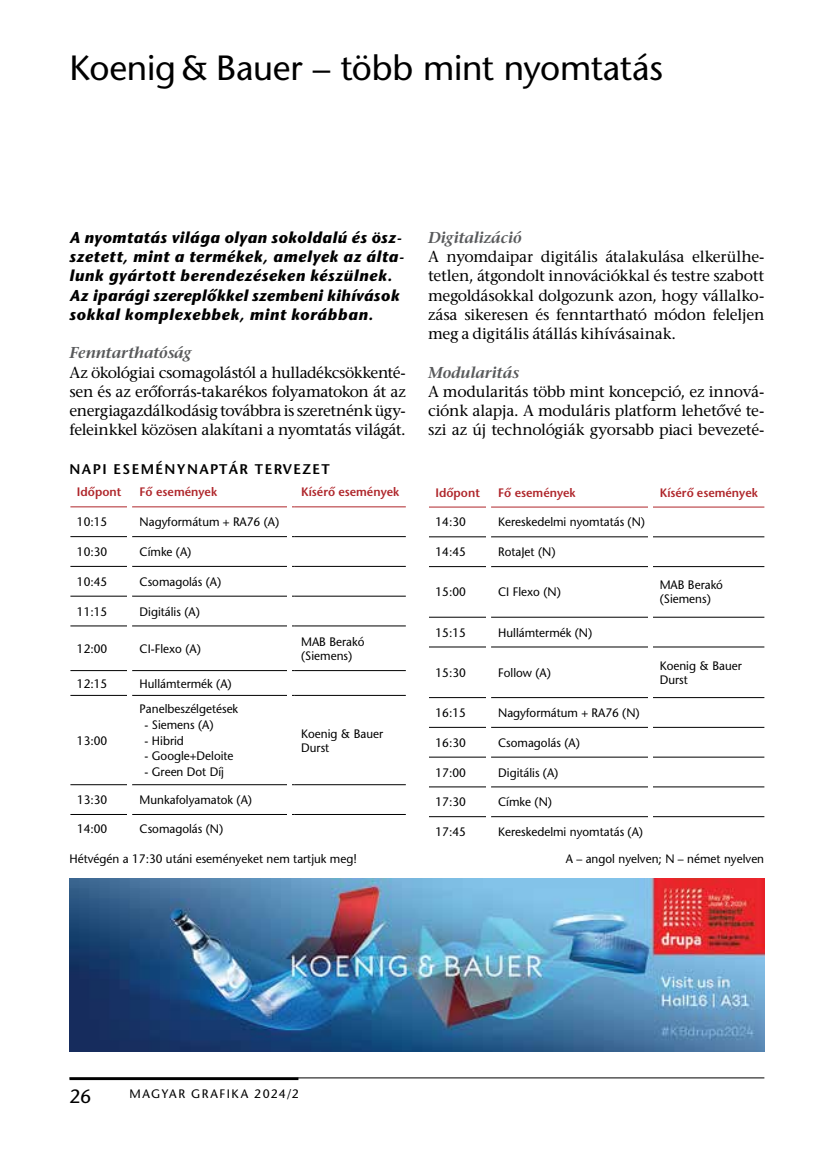
<style>
.page{position:relative;width:819px;height:1166px;background:#fff}
.page>*{position:absolute;margin:0;border:0;box-sizing:border-box;transform-origin:0 0}
.t1{font:35px "ITC Stone Sans";letter-spacing:-.01em;color:#000}
.t2{font:19.25px "ITC Stone Sans";color:#000}
.t3{font:15.75px/19.2px "ITC Stone Serif";letter-spacing:-.015em;color:#000;text-align:justify}
.t4{font:italic 700 15.75px/19.2px "ITC Stone Sans";letter-spacing:.035em;color:#000}
.t5{font:italic 600 15.75px "ITC Stone Serif";letter-spacing:-.015em;color:#58595b}
.t6{font:600 14px "ITC Stone Sans";letter-spacing:.1em;color:#000}
.t7{font:12.25px/14px "ITC Stone Sans";color:#000;scale:.96 1}
.t8{font:600 12.25px "ITC Stone Sans";color:#af262b;scale:.96 1}
.t9{font:12.25px "ITC Stone Sans";letter-spacing:.12em;color:#000}
</style>
<div class="page">
<hr style="left:69px;top:1077px;width:695px;height:1px;background:#000">
<hr style="left:69px;top:1077px;width:229px;height:3px;background:#000">
<img style="left:70px;top:879px;width:694px;height:173px">
<hr style="left:70px;top:536px;width:63px;height:1px;background:#000">
<hr style="left:133px;top:536px;width:161px;height:1px;background:#000">
<hr style="left:294px;top:536px;width:112px;height:1px;background:#000">
<hr style="left:70px;top:566px;width:63px;height:1px;background:#000">
<hr style="left:133px;top:566px;width:161px;height:1px;background:#000">
<hr style="left:294px;top:566px;width:112px;height:1px;background:#000">
<hr style="left:70px;top:596px;width:63px;height:1px;background:#000">
<hr style="left:133px;top:596px;width:161px;height:1px;background:#000">
<hr style="left:294px;top:596px;width:112px;height:1px;background:#000">
<hr style="left:70px;top:626px;width:63px;height:1px;background:#000">
<hr style="left:133px;top:626px;width:161px;height:1px;background:#000">
<hr style="left:294px;top:626px;width:112px;height:1px;background:#000">
<hr style="left:70px;top:670px;width:63px;height:1px;background:#000">
<hr style="left:133px;top:670px;width:161px;height:1px;background:#000">
<hr style="left:294px;top:670px;width:112px;height:1px;background:#000">
<hr style="left:70px;top:695px;width:63px;height:1px;background:#000">
<hr style="left:133px;top:695px;width:161px;height:1px;background:#000">
<hr style="left:294px;top:695px;width:112px;height:1px;background:#000">
<hr style="left:70px;top:784px;width:63px;height:1px;background:#000">
<hr style="left:133px;top:784px;width:161px;height:1px;background:#000">
<hr style="left:294px;top:784px;width:112px;height:1px;background:#000">
<hr style="left:70px;top:814px;width:63px;height:1px;background:#000">
<hr style="left:133px;top:814px;width:161px;height:1px;background:#000">
<hr style="left:294px;top:814px;width:112px;height:1px;background:#000">
<hr style="left:70px;top:506px;width:63px;height:1px;background:#af262b">
<hr style="left:133px;top:506px;width:161px;height:1px;background:#af262b">
<hr style="left:294px;top:506px;width:112px;height:1px;background:#af262b">
<hr style="left:429px;top:536px;width:62px;height:1px;background:#000">
<hr style="left:491px;top:536px;width:161px;height:1px;background:#000">
<hr style="left:652px;top:536px;width:112px;height:1px;background:#000">
<hr style="left:429px;top:566px;width:62px;height:1px;background:#000">
<hr style="left:491px;top:566px;width:161px;height:1px;background:#000">
<hr style="left:652px;top:566px;width:112px;height:1px;background:#000">
<hr style="left:429px;top:617px;width:62px;height:1px;background:#000">
<hr style="left:491px;top:617px;width:161px;height:1px;background:#000">
<hr style="left:652px;top:617px;width:112px;height:1px;background:#000">
<hr style="left:429px;top:647px;width:62px;height:1px;background:#000">
<hr style="left:491px;top:647px;width:161px;height:1px;background:#000">
<hr style="left:652px;top:647px;width:112px;height:1px;background:#000">
<hr style="left:429px;top:697px;width:62px;height:1px;background:#000">
<hr style="left:491px;top:697px;width:161px;height:1px;background:#000">
<hr style="left:652px;top:697px;width:112px;height:1px;background:#000">
<hr style="left:429px;top:727px;width:62px;height:1px;background:#000">
<hr style="left:491px;top:727px;width:161px;height:1px;background:#000">
<hr style="left:652px;top:727px;width:112px;height:1px;background:#000">
<hr style="left:429px;top:757px;width:62px;height:1px;background:#000">
<hr style="left:491px;top:757px;width:161px;height:1px;background:#000">
<hr style="left:652px;top:757px;width:112px;height:1px;background:#000">
<hr style="left:429px;top:786px;width:62px;height:1px;background:#000">
<hr style="left:491px;top:786px;width:161px;height:1px;background:#000">
<hr style="left:652px;top:786px;width:112px;height:1px;background:#000">
<hr style="left:429px;top:816px;width:62px;height:1px;background:#000">
<hr style="left:491px;top:816px;width:161px;height:1px;background:#000">
<hr style="left:652px;top:816px;width:112px;height:1px;background:#000">
<hr style="left:429px;top:507px;width:62px;height:1px;background:#af262b">
<hr style="left:491px;top:507px;width:161px;height:1px;background:#af262b">
<hr style="left:652px;top:507px;width:112px;height:1px;background:#af262b">
<hr style="left:127px;top:502px;width:4px;height:332px;background:#fff">
<hr style="left:287px;top:502px;width:4px;height:332px;background:#fff">
<div style="left:486px;top:502px;width:5px;height:332px;background:#fff"></div>
<hr style="left:648px;top:502px;width:4px;height:332px;background:#fff">
<h1 class="t1" style="left:69px;top:49px;width:595px">Koenig &amp; Bauer – több mint nyomtatás</h1>
<p class="t4" style="left:69px;top:230px;width:336px">A nyomtatás világa olyan sokoldalú és ös - szetett, mint a termékek, amelyek az álta&shy;lunk gyártott berendezéseken készülnek.<br>Az iparági szereplőkkel szembeni kihívások sokkal komplexebbek, mint korábban.</p>
<p class="t5" style="left:69px;top:344px;width:123px">Fenntarthatóság</p>
<p class="t3" style="left:69px;top:365px;width:338px">Az ökológiai csomagolástól a hulladékcsökkenté&shy;sen és az erőforrás-takarékos folyamatokon át az energiagazdálkodásig továbbra is szeretnénk ügy&shy;feleinkkel közösen alakítani a nyomtatás világát.</p>
<p class="t6" style="left:70px;top:461px;width:262px">NAPI ESEMÉNYNAPTÁR TERVEZET</p>
<p class="t8" style="left:77px;top:486px;width:48px">Időpont</p>
<p class="t8" style="left:140px;top:486px;width:82px">Fő események</p>
<p class="t8" style="left:301px;top:486px;width:104px">Kísérő események</p>
<p class="t7" style="left:77px;top:517px;width:33px">10:15</p>
<p class="t7" style="left:140px;top:517px;width:147px">Nagyformátum + RA76 (A)</p>
<p class="t7" style="left:77px;top:546px;width:33px">10:30</p>
<p class="t7" style="left:140px;top:546px;width:55px">Címke (A)</p>
<p class="t7" style="left:77px;top:576px;width:33px">10:45</p>
<p class="t7" style="left:140px;top:576px;width:86px">Csomagolás (A)</p>
<p class="t7" style="left:77px;top:606px;width:33px">11:15</p>
<p class="t7" style="left:140px;top:606px;width:64px">Digitális (A)</p>
<p class="t7" style="left:77px;top:643px;width:33px">12:00</p>
<p class="t7" style="left:140px;top:643px;width:65px">CI-Flexo (A)</p>
<p class="t7" style="left:301px;top:636px;width:67px">MAB Berakó (Siemens)</p>
<p class="t7" style="left:77px;top:678px;width:33px">12:15</p>
<p class="t7" style="left:140px;top:678px;width:97px">Hullámtermék (A)</p>
<p class="t7" style="left:77px;top:735px;width:33px">13:00</p>
<p class="t7" style="left:140px;top:703px;width:104px">Panelbeszélgetések</p>
<p class="t7" style="left:145px;top:719px;width:73px">- Siemens (A)</p>
<p class="t7" style="left:145px;top:735px;width:42px">- Hibrid</p>
<p class="t7" style="left:145px;top:751px;width:94px">- Google+Deloite</p>
<p class="t7" style="left:145px;top:766px;width:84px">- Green Dot Díj</p>
<p class="t7" style="left:77px;top:794px;width:33px">13:30</p>
<p class="t7" style="left:140px;top:794px;width:119px">Munkafolyamatok (A)</p>
<p class="t7" style="left:77px;top:823px;width:33px">14:00</p>
<p class="t7" style="left:140px;top:823px;width:89px">Csomagolás (N)</p>
<p class="t7" style="left:301px;top:728px;width:87px">Koenig &amp; Bauer<br>Durst</p>
<p class="t5" style="left:428px;top:229px;width:95px">Digitalizáció</p>
<p class="t3" style="left:428px;top:249px;width:338px">A nyomdaipar digitális átalakulása elkerülhe&shy;tetlen, átgondolt innovációkkal és testre szabott megoldásokkal dolgozunk azon, hogy vállalko&shy;zása sikeresen és fenntartható módon feleljen meg a digitális átállás kihívásainak.</p>
<p class="t5" style="left:428px;top:364px;width:93px">Modularitás</p>
<p class="t3" style="left:428px;top:384px;width:338px">A modularitás több mint koncepció, ez innová&shy;ciónk alapja. A moduláris platform lehetővé te&shy;szi az új technológiák gyorsabb piaci bevezeté-</p>
<p class="t8" style="left:435px;top:486px;width:48px">Időpont</p>
<p class="t8" style="left:498px;top:486px;width:82px">Fő események</p>
<p class="t8" style="left:659px;top:486px;width:104px">Kísérő események</p>
<p class="t7" style="left:435px;top:517px;width:33px">14:30</p>
<p class="t7" style="left:498px;top:517px;width:154px">Kereskedelmi nyomtatás (N)</p>
<p class="t7" style="left:435px;top:547px;width:33px">14:45</p>
<p class="t7" style="left:498px;top:547px;width:61px">RotaJet (N)</p>
<p class="t7" style="left:435px;top:587px;width:33px">15:00</p>
<p class="t7" style="left:498px;top:587px;width:67px">CI Flexo (N)</p>
<p class="t7" style="left:659px;top:580px;width:67px">MAB Berakó (Siemens)</p>
<p class="t7" style="left:435px;top:627px;width:33px">15:15</p>
<p class="t7" style="left:498px;top:627px;width:99px">Hullámtermék (N)</p>
<p class="t7" style="left:435px;top:667px;width:33px">15:30</p>
<p class="t7" style="left:498px;top:667px;width:56px">Follow (A)</p>
<p class="t7" style="left:659px;top:660px;width:87px">Koenig &amp; Bauer<br>Durst</p>
<p class="t7" style="left:435px;top:707px;width:33px">16:15</p>
<p class="t7" style="left:498px;top:707px;width:149px">Nagyformátum + RA76 (N)</p>
<p class="t7" style="left:435px;top:737px;width:33px">16:30</p>
<p class="t7" style="left:498px;top:737px;width:86px">Csomagolás (A)</p>
<p class="t7" style="left:435px;top:767px;width:33px">17:00</p>
<p class="t7" style="left:498px;top:767px;width:64px">Digitális (A)</p>
<p class="t7" style="left:435px;top:797px;width:33px">17:30</p>
<p class="t7" style="left:498px;top:797px;width:58px">Címke (N)</p>
<p class="t7" style="left:435px;top:826px;width:33px">17:45</p>
<p class="t7" style="left:498px;top:826px;width:152px">Kereskedelmi nyomtatás (A)</p>
<p class="t7" style="left:70px;top:853px;width:301px">Hétvégén a 17:30 utáni eseményeket nem tartjuk meg!</p>
<p class="t7" style="left:565px;top:853px;width:208px">A – angol nyelven; N – német nyelven</p>
<h2 class="t2" style="left:69px;top:1085px;width:23px">26</h2>
<p class="t9" style="left:130px;top:1087px;width:171px">MAGYAR GRAFIKA 2024/2</p>
</div>
